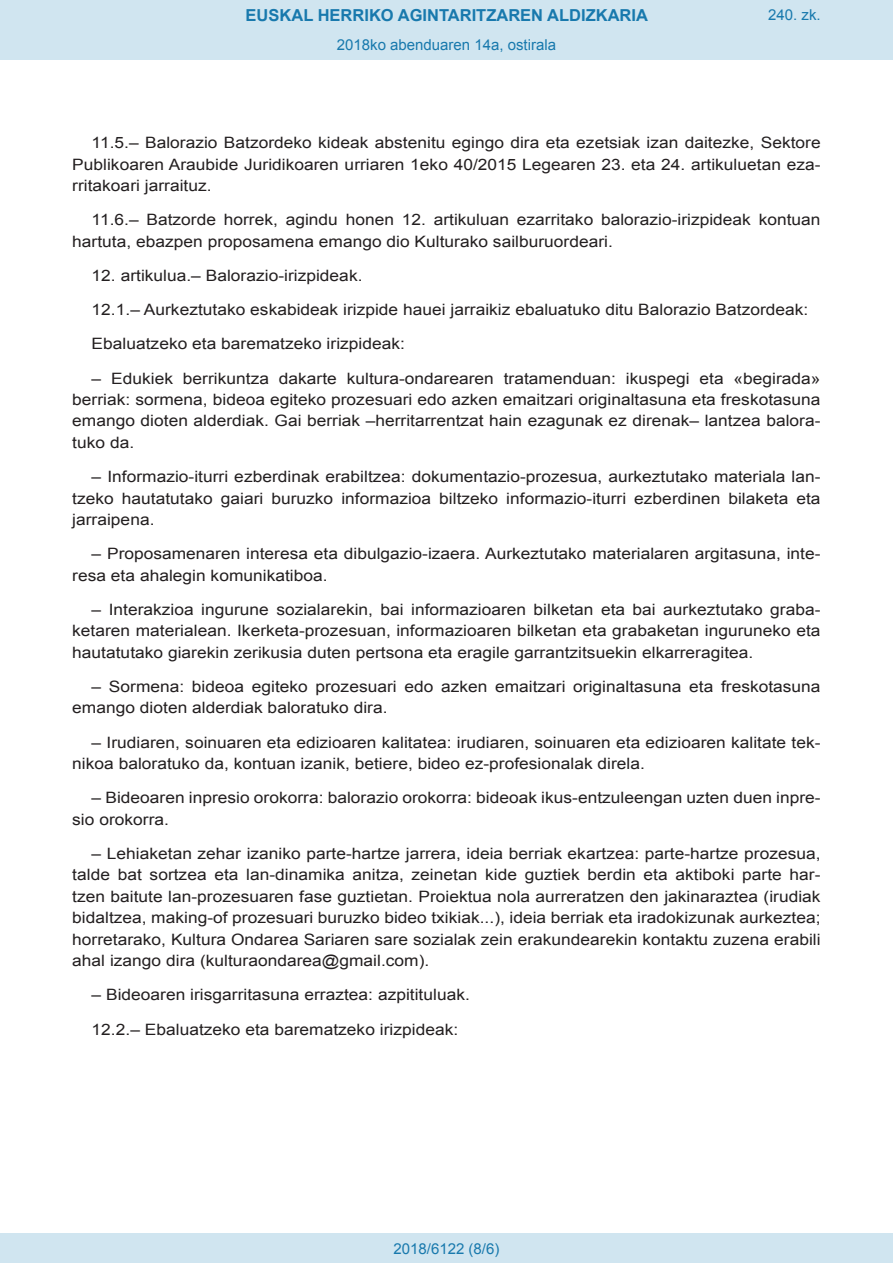
<style>
.page{position:relative;width:893px;height:1263px;background:#fff}
.page>*{position:absolute;margin:0;border:0;box-sizing:border-box;transform-origin:0 0}
.t1{font:700 16.5px "Arial";color:#1879ad}
.BOPVDetalle{font:15.6px/21.5px "Arial";color:#231f20;text-align:justify;scale:1.11 1}
.Paginacion_Centro{font:15px "Arial";color:#1879ad}
</style>
<div class="page">
<div style="left:0;top:0;width:893px;height:60px;background:#d0e5f0"></div>
<div style="left:0;top:1233px;width:893px;height:30px;background:#d0e5f0"></div>
<p class="t1" style="left:246px;top:4px;width:404px">EUSKAL HERRIKO AGINTARITZAREN ALDIZKARIA</p>
<p class="Paginacion_Centro" style="left:337px;top:35px;width:221px">2018ko abenduaren 14a, ostirala</p>
<p class="Paginacion_Centro" style="left:768px;top:5px;width:54px">240. zk.</p>
<p class="BOPVDetalle" style="left:72px;top:132px;width:676px;text-indent:19px">11.5.– Balorazio Batzordeko kideak abstenitu egingo dira eta ezetsiak izan daitezke, Sektore Publikoaren Araubide Juridikoaren urriaren 1eko 40/2015 Legearen 23. eta 24. artikuluetan eza&shy;rritakoari jarraituz.</p>
<p class="BOPVDetalle" style="left:72px;top:209px;width:676px;text-indent:19px">11.6.– Batzorde horrek, agindu honen 12. artikuluan ezarritako balorazio-irizpideak kontuan hartuta, ebazpen proposamena emango dio Kulturako sailburuordeari.</p>
<p class="BOPVDetalle" style="left:92px;top:265px;width:246px">12. artikulua.– Balorazio-irizpideak.</p>
<p class="BOPVDetalle" style="left:92px;top:299px;width:647px">12.1.– Aurkeztutako eskabideak irizpide hauei jarraikiz ebaluatuko ditu Balorazio Batzordeak:</p>
<p class="BOPVDetalle" style="left:92px;top:333px;width:284px">Ebaluatzeko eta barematzeko irizpideak:</p>
<p class="BOPVDetalle" style="left:72px;top:367px;width:676px;text-indent:19px">– Edukiek berrikuntza dakarte kultura-ondarearen tratamenduan: ikuspegi eta «begirada» berriak: sormena, bideoa egiteko prozesuari edo azken emaitzari originaltasuna eta freskotasuna emango dioten alderdiak. Gai berriak –herritarrentzat hain ezagunak ez direnak– lantzea balora&shy;tuko da.</p>
<p class="BOPVDetalle" style="left:72px;top:466px;width:676px;text-indent:19px">– Informazio-iturri ezberdinak erabiltzea: dokumentazio-prozesua, aurkeztutako materiala lan&shy;tzeko hautatutako gaiari buruzko informazioa biltzeko informazio-iturri ezberdinen bilaketa eta jarraipena.</p>
<p class="BOPVDetalle" style="left:72px;top:543px;width:676px;text-indent:19px">– Proposamenaren interesa eta dibulgazio-izaera. Aurkeztutako materialaren argitasuna, inte&shy;resa eta ahalegin komunikatiboa.</p>
<p class="BOPVDetalle" style="left:72px;top:599px;width:676px;text-indent:19px">– Interakzioa ingurune sozialarekin, bai informazioaren bilketan eta bai aurkeztutako graba&shy;ketaren materialean. Ikerketa-prozesuan, informazioaren bilketan eta grabaketan inguruneko eta hautatutako giarekin zerikusia duten pertsona eta eragile garrantzitsuekin elkarreragitea.</p>
<p class="BOPVDetalle" style="left:72px;top:676px;width:676px;text-indent:19px">– Sormena: bideoa egiteko prozesuari edo azken emaitzari originaltasuna eta freskotasuna emango dioten alderdiak baloratuko dira.</p>
<p class="BOPVDetalle" style="left:72px;top:731px;width:676px;text-indent:19px">– Irudiaren, soinuaren eta edizioaren kalitatea: irudiaren, soinuaren eta edizioaren kalitate tek&shy;nikoa baloratuko da, kontuan izanik, betiere, bideo ez-profesionalak direla.</p>
<p class="BOPVDetalle" style="left:72px;top:787px;width:676px;text-indent:19px">– Bideoaren inpresio orokorra: balorazio orokorra: bideoak ikus-entzuleengan uzten duen inpre&shy;sio orokorra.</p>
<p class="BOPVDetalle" style="left:72px;top:843px;width:676px;text-indent:19px">– Lehiaketan zehar izaniko parte-hartze jarrera, ideia berriak ekartzea: parte-hartze prozesua, talde bat sortzea eta lan-dinamika anitza, zeinetan kide guztiek berdin eta aktiboki parte har&shy;tzen baitute lan-prozesuaren fase guztietan. Proiektua nola aurreratzen den jakinaraztea (irudiak bidaltzea, making-of prozesuari buruzko bideo txikiak...), ideia berriak eta iradokizunak aurkeztea; horretarako, Kultura Ondarea Sariaren sare sozialak zein erakundearekin kontaktu zuzena erabili ahal izango dira (kulturaondarea@gmail.com).</p>
<p class="BOPVDetalle" style="left:92px;top:984px;width:342px">– Bideoaren irisgarritasuna erraztea: azpitituluak.</p>
<p class="BOPVDetalle" style="left:92px;top:1018px;width:332px">12.2.– Ebaluatzeko eta barematzeko irizpideak:</p>
<p class="Paginacion_Centro" style="left:393px;top:1238px;width:107px">2018/6122 (8/6)</p>
</div>
